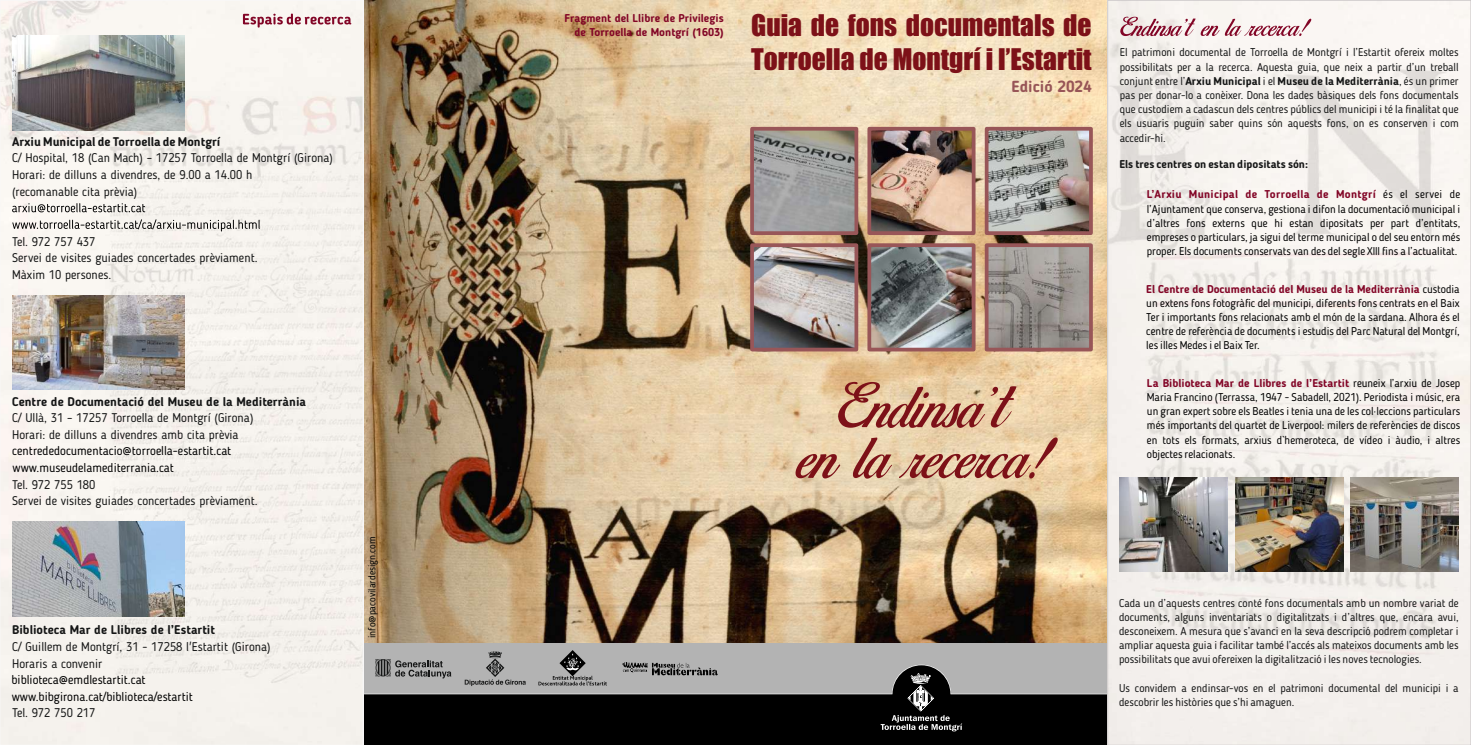
<style>
.page{position:relative;width:1471px;height:745px;background:#fff}
.page>*{position:absolute;margin:0;border:0;box-sizing:border-box;transform-origin:0 0}
.t1{font:27.5px/33.8px "Impact";color:#7d1118}
.t2{font:700 15.88px "Blogger Sans";color:#975557}
.t3{font:12.5px/16.6px "Blogger Sans";color:#151616}
.t4{font:12.5px "Blogger Sans";color:#000}
.t5{font:700 12.5px "Blogger Sans";color:#151616}
.t6{font:11.25px/14.1px "Blogger Sans";color:#000;text-align:justify}
.t7{font:11.25px/14.1px "Blogger Sans";color:#151616;text-align:justify}
.t8{font:700 11.25px/14.1px "Blogger Sans";color:#820526;text-align:right}
.t9{font:700 11.25px "Blogger Sans";color:#151616}
.t10{font:10px "Blogger Sans";color:#000}
.s1{font-weight:700}
.s2{font-weight:700;color:#820526}
</style>
<div class="page">
<img style="left:364px;top:0;width:743px;height:642px">
<svg style="left:838px;top:381px;width:178px;height:47px;background:#ca997e"></svg>
<svg style="left:795px;top:453px;width:45px;height:25px"></svg>
<svg style="left:853px;top:437px;width:39px;height:41px;background:#c79680"></svg>
<svg style="left:899px;top:437px;width:158px;height:41px;background:#d2a68a"></svg>
<div style="left:363px;top:642px;width:744px;height:51px;background:#b3b3b3"></div>
<img style="left:1109px;top:2px;width:359px;height:740px">
<svg style="left:1120px;top:17px;width:191px;height:19px"></svg>
<hr style="left:1107px;top:0;width:1px;height:744px;background:#d7d3d2">
<img style="left:2px;top:2px;width:359px;height:740px">
<hr style="left:363px;top:0;width:1px;height:744px;background:#f9f8f8">
<img style="left:12px;top:521px;width:173px;height:94px">
<img style="left:12px;top:36px;width:173px;height:94px">
<img style="left:12px;top:295px;width:173px;height:94px">
<svg style="left:243px;top:14px;width:108px;height:14px"></svg>
<img style="left:755px;top:248px;width:98px;height:98px">
<div style="left:750px;top:243px;width:108px;height:108px;border:4px solid #985658"></div>
<img style="left:872px;top:248px;width:98px;height:98px">
<div style="left:867px;top:243px;width:108px;height:108px;border:4px solid #985658"></div>
<img style="left:989px;top:132px;width:98px;height:98px">
<div style="left:984px;top:127px;width:108px;height:108px;border:4px solid #985658"></div>
<img style="left:872px;top:132px;width:98px;height:98px">
<div style="left:867px;top:127px;width:108px;height:108px;border:4px solid #985658"></div>
<img style="left:755px;top:132px;width:98px;height:98px">
<div style="left:750px;top:127px;width:108px;height:108px;border:4px solid #985658"></div>
<svg style="left:362px;top:647px;width:745px;height:97px"></svg>
<img style="left:1119px;top:477px;width:108px;height:94px">
<img style="left:1235px;top:477px;width:108px;height:94px">
<img style="left:1350px;top:477px;width:108px;height:94px">
<img style="left:989px;top:248px;width:98px;height:98px">
<div style="left:984px;top:243px;width:108px;height:108px;border:4px solid #985658"></div>
<svg style="left:12px;top:203px;width:133px;height:9px"></svg>
<svg style="left:12px;top:219px;width:248px;height:12px"></svg>
<p class="t5" style="left:12px;top:136px;width:210px">Arxiu Municipal de Torroella de Montgrí</p>
<p class="t3" style="left:12px;top:151px;width:322px">C/ Hospital, 18 (Can Mach) – 17257 Torroella de Montgrí (Girona)<br>Horari: de dilluns a divendres, de 9.00 a 14.00 h<br>(recomanable cita prèvia)</p>
<p class="t3" style="left:12px;top:234px;width:247px">Tel. 972 757 437<br>Servei de visites guiades concertades prèviament.<br>Màxim 10 persones.</p>
<p class="t5" style="left:12px;top:396px;width:295px">Centre de Documentació del Museu de la Mediterrània</p>
<p class="t3" style="left:12px;top:410px;width:243px">C/ Ullà, 31 – 17257 Torroella de Montgrí (Girona)<br>Horari: de dilluns a divendres amb cita prèvia</p>
<p class="t3" style="left:12px;top:477px;width:247px">Tel. 972 755 180<br>Servei de visites guiades concertades prèviament.</p>
<p class="t4" style="left:12px;top:445px;width:220px">centrededocumentacio@torroella-estartit.cat</p>
<p class="t4" style="left:13px;top:462px;width:163px">www.museudelamediterrania.cat</p>
<p class="t5" style="left:12px;top:624px;width:204px">Biblioteca Mar de Llibres de l’Estartit</p>
<p class="t3" style="left:12px;top:639px;width:260px">C/ Guillem de Montgrí, 31 - 17258 l'Estartit (Girona)<br>Horaris a convenir</p>
<p class="t4" style="left:12px;top:674px;width:135px">biblioteca@emdlestartit.cat</p>
<p class="t4" style="left:12px;top:690px;width:183px">www.bibgirona.cat/biblioteca/estartit</p>
<p class="t3" style="left:12px;top:705px;width:85px">Tel. 972 750 217</p>
<p class="t10" style="left:368px;top:637px;width:103px;rotate:-90deg">info@pacovilardesign.com</p>
<p class="t8" style="left:564px;top:12px;width:161px">Fragment del Llibre de Privilegis de Torroella de Montgrí (1603)</p>
<h1 class="t1" style="left:751px;top:10px;width:342px">Guia de fons documentals de<br>Torroella de Montgrí i l’Estartit</h1>
<h2 class="t2" style="left:1011px;top:80px;width:82px">Edició 2024</h2>
<p class="t7" style="left:1119px;top:46px;width:340px">El patrimoni documental de Torroella de Montgrí i l’Estartit ofereix moltes possibilitats per a la recerca. Aquesta guia, que neix a partir d’un treball conjunt entre l’<span class="s1">Arxiu Municipal</span> i el <span class="s1">Museu de la Mediterrània</span>, és un primer pas per donar-lo a conèixer. Dona les dades bàsiques dels fons documentals que custodiem a cadascun dels centres públics del municipi i té la finalitat que els usuaris puguin saber quins són aquests fons, on es conserven i com accedir-hi.</p>
<p class="t9" style="left:1119px;top:160px;width:190px">Els tres centres on estan dipositats són:</p>
<p class="t6" style="left:1147px;top:188px;width:315px"><span class="s2">L’Arxiu Municipal de Torroella de Montgrí</span> és el servei de l’Ajuntament que conserva, gestiona i difon la documentació municipal i d’altres fons externs que hi estan dipositats per part d’entitats, empreses o particulars, ja sigui del terme municipal o del seu entorn més proper. Els documents conservats van des del segle XIII fins a l’actualitat.</p>
<p class="t6" style="left:1146px;top:282px;width:315px"><span class="s2">El Centre de Documentació del Museu de la Mediterrània</span> custodia un extens fons fotogràfic del municipi, diferents fons centrats en el Baix Ter i importants fons relacionats amb el món de la sardana. Alhora és el centre de referència de documents i estudis del Parc Natural del Montgrí, les illes Medes i el Baix Ter.</p>
<p class="t6" style="left:1147px;top:376px;width:315px"><span class="s2">La Biblioteca Mar de Llibres de l’Estartit</span> reuneix l’arxiu de Josep Maria Francino (Terrassa, 1947 - Sabadell, 2021). Periodista i músic, era un gran expert sobre els Beatles i tenia una de les col·leccions particulars més importants del quartet de Liverpool: milers de referències de discos en tots els formats, arxius d`hemeroteca, de vídeo i àudio, i altres objectes relacionats.</p>
<p class="t7" style="left:1119px;top:596px;width:341px">Cada un d’aquests centres conté fons documentals amb un nombre variat de documents, alguns inventariats o digitalitzats i d’altres que, encara avui, desconeixem. A mesura que s’avanci en la seva descripció podrem completar i ampliar aquesta guia i facilitar també l’accés als mateixos documents amb les possibilitats que avui ofereixen la digitalització i les noves tecnologies.</p>
<p class="t7" style="left:1119px;top:681px;width:341px">Us convidem a endinsar-vos en el patrimoni documental del municipi i a descobrir les històries que s’hi amaguen.</p>
</div>
